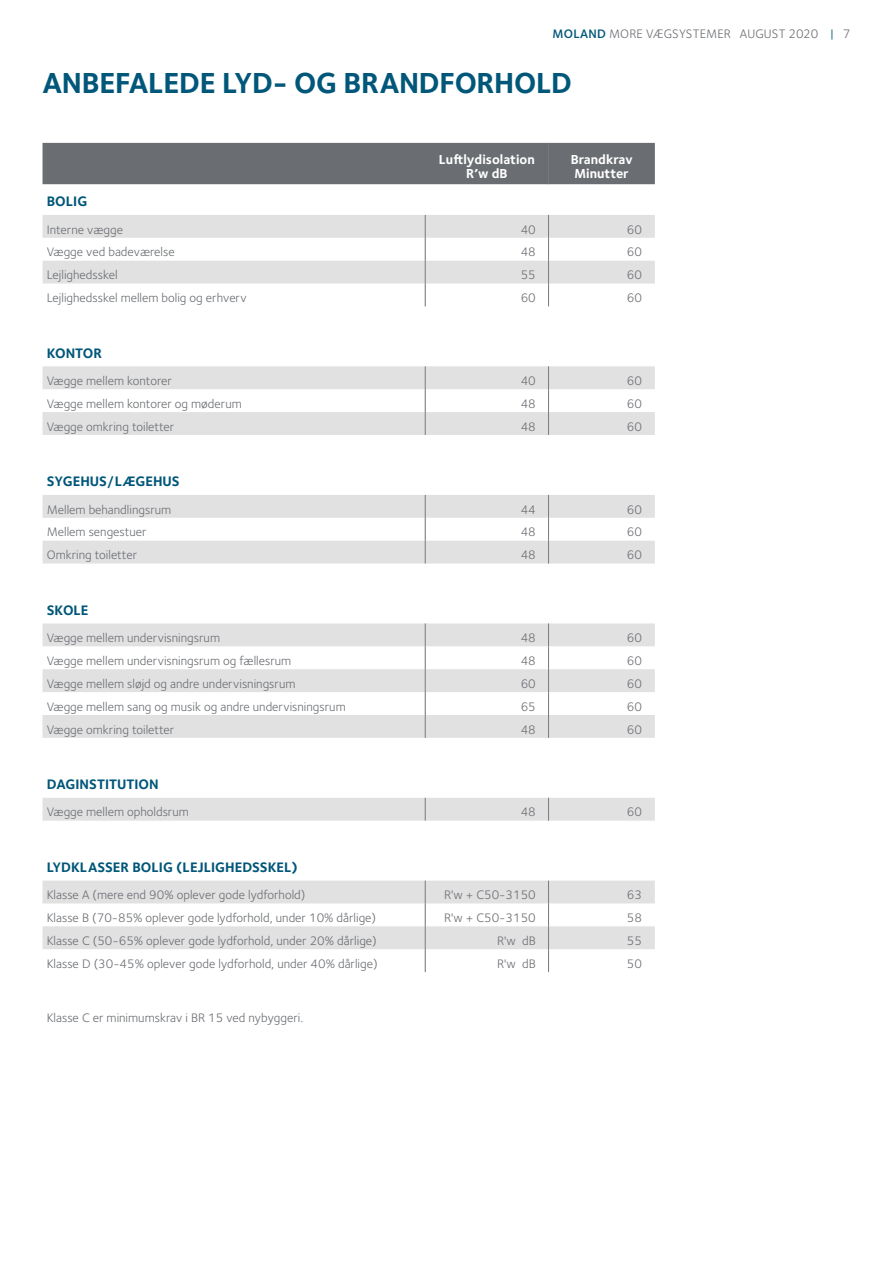
<style>
.page{position:relative;width:893px;height:1263px;background:#fff}
.page>*{position:absolute;margin:0;border:0;box-sizing:border-box;transform-origin:0 0}
.t1{font:700 30px "Foundry Sterling";letter-spacing:-.01em;color:#005779}
.t2{font:700 14.25px "Foundry Sterling";color:#005779}
.t3{font:700 13.5px/13.5px "Foundry Sterling";color:#fff;text-align:center}
.t4{font:12.75px "Foundry Sterling";color:#6a6d71}
.s1{font-weight:600;color:#005779}
.s2{color:#005779}
</style>
<div class="page">
<div style="left:43px;top:143px;width:612px;height:41px;background:#6a6d71"></div>
<svg style="left:43px;top:215px;width:612px;height:734px"></svg>
<svg style="left:425px;top:798px;width:1px;height:23px"></svg>
<svg style="left:425px;top:215px;width:1px;height:91px"></svg>
<svg style="left:425px;top:366px;width:1px;height:69px"></svg>
<svg style="left:425px;top:495px;width:1px;height:68px"></svg>
<svg style="left:425px;top:623px;width:1px;height:115px"></svg>
<svg style="left:425px;top:880px;width:1px;height:92px"></svg>
<hr style="left:548px;top:143px;width:1px;height:41px;background:#77797e">
<svg style="left:548px;top:215px;width:1px;height:91px"></svg>
<svg style="left:548px;top:366px;width:1px;height:69px"></svg>
<svg style="left:548px;top:495px;width:1px;height:68px"></svg>
<svg style="left:548px;top:623px;width:1px;height:115px"></svg>
<svg style="left:548px;top:798px;width:1px;height:23px"></svg>
<svg style="left:548px;top:880px;width:1px;height:92px"></svg>
<p class="t4" style="left:553px;top:26px;width:299px"><span class="s1">MOLAND</span> MORE VÆGSYSTEMER AUGUST 2020 <span class="s2">|</span> 7</p>
<h1 class="t1" style="left:43px;top:65px;width:531px">ANBEFALEDE LYD- OG BRANDFORHOLD</h1>
<p class="t3" style="left:439px;top:154px;width:97px">Luftlydisolation<br>R’w dB</p>
<p class="t3" style="left:571px;top:154px;width:63px;text-align:left">Brandkrav<br>Minutter</p>
<p class="t2" style="left:47px;top:193px;width:42px">BOLIG</p>
<p class="t4" style="left:47px;top:222px;width:78px">Interne vægge</p>
<p class="t4" style="left:521px;top:222px;width:17px">40</p>
<p class="t4" style="left:627px;top:222px;width:17px">60</p>
<p class="t4" style="left:47px;top:245px;width:129px">Vægge ved badeværelse</p>
<p class="t4" style="left:521px;top:245px;width:17px">48</p>
<p class="t4" style="left:627px;top:245px;width:17px">60</p>
<p class="t4" style="left:47px;top:268px;width:72px">Lejlighedsskel</p>
<p class="t4" style="left:521px;top:268px;width:17px">55</p>
<p class="t4" style="left:627px;top:268px;width:17px">60</p>
<p class="t4" style="left:47px;top:290px;width:201px">Lejlighedsskel mellem bolig og erhverv</p>
<p class="t4" style="left:521px;top:290px;width:17px">60</p>
<p class="t4" style="left:627px;top:290px;width:17px">60</p>
<p class="t2" style="left:47px;top:345px;width:57px">KONTOR</p>
<p class="t4" style="left:47px;top:373px;width:127px">Vægge mellem kontorer</p>
<p class="t4" style="left:521px;top:373px;width:17px">40</p>
<p class="t4" style="left:627px;top:373px;width:17px">60</p>
<p class="t4" style="left:47px;top:396px;width:197px">Vægge mellem kontorer og møderum</p>
<p class="t4" style="left:521px;top:396px;width:17px">48</p>
<p class="t4" style="left:627px;top:396px;width:17px">60</p>
<p class="t4" style="left:47px;top:419px;width:129px">Vægge omkring toiletter</p>
<p class="t4" style="left:521px;top:419px;width:17px">48</p>
<p class="t4" style="left:627px;top:419px;width:17px">60</p>
<p class="t2" style="left:47px;top:473px;width:134px">SYGEHUS/LÆGEHUS</p>
<p class="t4" style="left:47px;top:502px;width:126px">Mellem behandlingsrum</p>
<p class="t4" style="left:521px;top:502px;width:17px">44</p>
<p class="t4" style="left:627px;top:502px;width:17px">60</p>
<p class="t4" style="left:47px;top:525px;width:101px">Mellem sengestuer</p>
<p class="t4" style="left:521px;top:525px;width:17px">48</p>
<p class="t4" style="left:627px;top:525px;width:17px">60</p>
<p class="t4" style="left:47px;top:548px;width:92px">Omkring toiletter</p>
<p class="t4" style="left:521px;top:548px;width:17px">48</p>
<p class="t4" style="left:627px;top:548px;width:17px">60</p>
<p class="t2" style="left:47px;top:602px;width:43px">SKOLE</p>
<p class="t4" style="left:47px;top:630px;width:175px">Vægge mellem undervisningsrum</p>
<p class="t4" style="left:521px;top:630px;width:17px">48</p>
<p class="t4" style="left:627px;top:630px;width:17px">60</p>
<p class="t4" style="left:47px;top:653px;width:246px">Vægge mellem undervisningsrum og fællesrum</p>
<p class="t4" style="left:521px;top:653px;width:17px">48</p>
<p class="t4" style="left:627px;top:653px;width:17px">60</p>
<p class="t4" style="left:47px;top:676px;width:250px">Vægge mellem sløjd og andre undervisningsrum</p>
<p class="t4" style="left:521px;top:676px;width:17px">60</p>
<p class="t4" style="left:627px;top:676px;width:17px">60</p>
<p class="t4" style="left:47px;top:699px;width:301px">Vægge mellem sang og musik og andre undervisningsrum</p>
<p class="t4" style="left:521px;top:699px;width:17px">65</p>
<p class="t4" style="left:627px;top:699px;width:17px">60</p>
<p class="t4" style="left:47px;top:722px;width:129px">Vægge omkring toiletter</p>
<p class="t4" style="left:521px;top:722px;width:17px">48</p>
<p class="t4" style="left:627px;top:722px;width:17px">60</p>
<p class="t2" style="left:47px;top:776px;width:113px">DAGINSTITUTION</p>
<p class="t4" style="left:47px;top:805px;width:144px">Vægge mellem opholdsrum</p>
<p class="t4" style="left:521px;top:805px;width:17px">48</p>
<p class="t4" style="left:627px;top:805px;width:17px">60</p>
<p class="t2" style="left:47px;top:859px;width:252px">LYDKLASSER BOLIG (LEJLIGHEDSSKEL)</p>
<p class="t4" style="left:47px;top:887px;width:260px">Klasse A (mere end 90% oplever gode lydforhold)</p>
<p class="t4" style="left:444px;top:887px;width:93px">R'w + C50-3150</p>
<p class="t4" style="left:627px;top:887px;width:17px">63</p>
<p class="t4" style="left:47px;top:910px;width:331px">Klasse B (70-85% oplever gode lydforhold, under 10% dårlige)</p>
<p class="t4" style="left:444px;top:910px;width:93px">R'w + C50-3150</p>
<p class="t4" style="left:627px;top:910px;width:17px">58</p>
<p class="t4" style="left:47px;top:933px;width:332px">Klasse C (50-65% oplever gode lydforhold, under 20% dårlige)</p>
<p class="t4" style="left:497px;top:933px;width:40px">R'w dB</p>
<p class="t4" style="left:627px;top:933px;width:17px">55</p>
<p class="t4" style="left:47px;top:956px;width:332px">Klasse D (30-45% oplever gode lydforhold, under 40% dårlige)</p>
<p class="t4" style="left:497px;top:956px;width:40px">R'w dB</p>
<p class="t4" style="left:627px;top:956px;width:17px">50</p>
<p class="t4" style="left:47px;top:1010px;width:258px">Klasse C er minimumskrav i BR 15 ved nybyggeri.</p>
</div>
